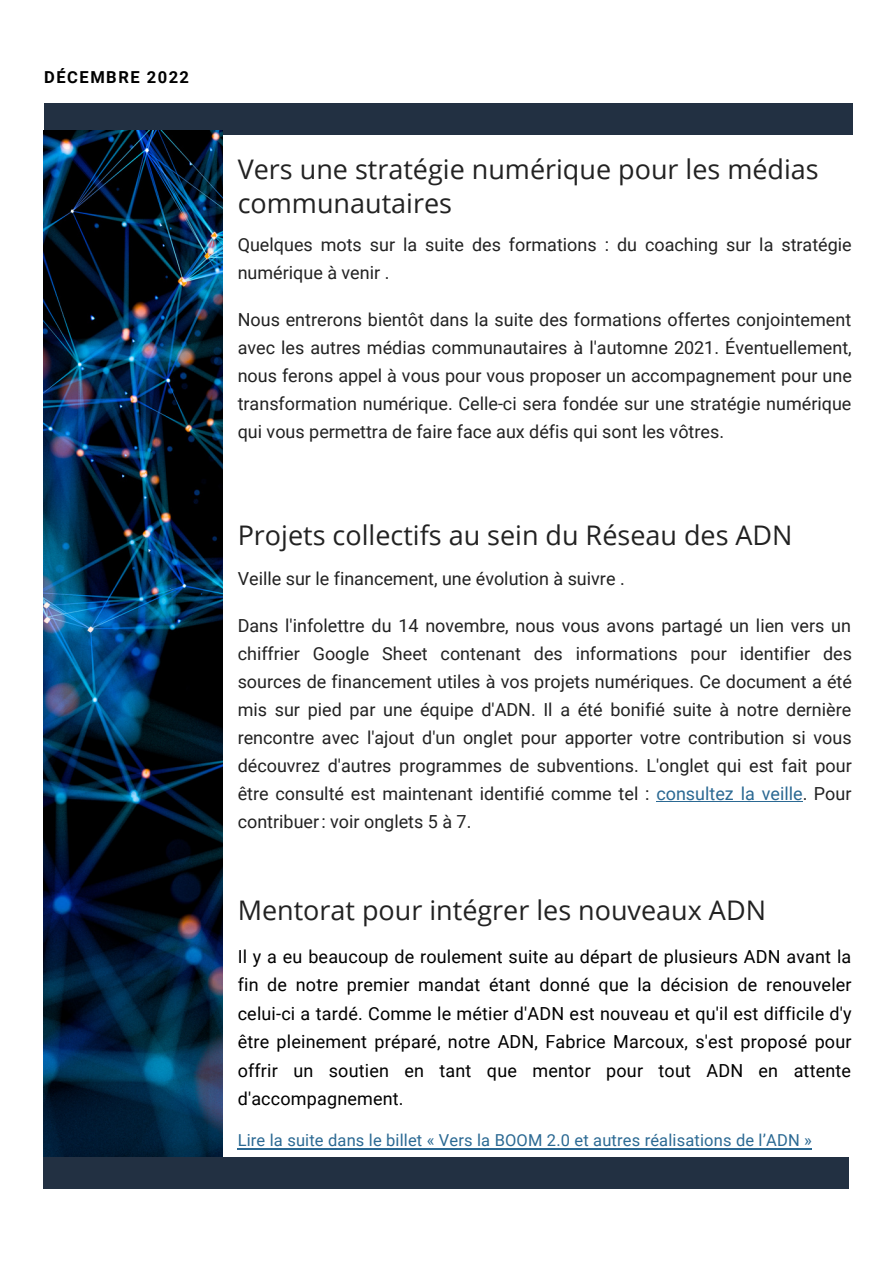
<style>
.page{position:relative;width:893px;height:1264px;background:#fff}
.page>*{position:absolute;margin:0;border:0;box-sizing:border-box;transform-origin:0 0}
.t1{font:27px/33.8px "Open Sans";color:#222}
.t2{font:18px/28px "Roboto";color:#222;text-align:justify}
.t3{font:18px/28.5px "Roboto";letter-spacing:.01em;color:#000;text-align:justify}
.t4{font:16.5px "Roboto";letter-spacing:.01em;color:#2b6993}
.t5{font:700 16.5px "Roboto";letter-spacing:.09em;color:#000}
.s1{color:#2b6993}
</style>
<div class="page">
<div style="left:44px;top:103px;width:808px;height:32px;background:#223042"></div>
<img style="left:44px;top:131px;width:178px;height:1026px">
<div style="left:43px;top:1157px;width:805px;height:31px;background:#223042"></div>
<hr style="left:656px;top:800px;width:146px;height:1px;background:#2b6993">
<hr style="left:247px;top:1147px;width:565px;height:2px;background:#2b6993">
<p class="t5" style="left:44px;top:68px;width:146px">DÉCEMBRE 2022</p>
<h1 class="t1" style="left:238px;top:152px;width:582px">Vers une stratégie numérique pour les médias communautaires</h1>
<p class="t2" style="left:238px;top:231px;width:615px">Quelques mots sur la suite des formations : du coaching sur la stratégie numérique à venir .</p>
<p class="t2" style="left:238px;top:305px;width:615px">Nous entrerons bientôt dans la suite des formations offertes conjointement avec les autres médias communautaires à l'automne 2021. Éventuellement, nous ferons appel à vous pour vous proposer un accompagnement pour une transformation numérique. Celle-ci sera fondée sur une stratégie numérique qui vous permettra de faire face aux défis qui sont les vôtres.</p>
<h1 class="t1" style="left:238px;top:517px;width:556px">Projets collectifs au sein du Réseau des ADN</h1>
<p class="t2" style="left:238px;top:564px;width:388px">Veille sur le financement, une évolution à suivre .</p>
<p class="t2" style="left:238px;top:611px;width:615px">Dans l'infolettre du 14 novembre, nous vous avons partagé un lien vers un chiffrier Google Sheet contenant des informations pour identifier des sources de financement utiles à vos projets numériques. Ce document a été mis sur pied par une équipe d'ADN. Il a été bonifié suite à notre dernière rencontre avec l'ajout d'un onglet pour apporter votre contribution si vous découvrez d'autres programmes de subventions. L'onglet qui est fait pour être consulté est maintenant identifié comme tel : <span class="s1">consultez la veille</span>. Pour contribuer: voir onglets 5 à 7.</p>
<h1 class="t1" style="left:238px;top:892px;width:530px">Mentorat pour intégrer les nouveaux ADN</h1>
<p class="t3" style="left:238px;top:942px;width:615px">Il y a eu beaucoup de roulement suite au départ de plusieurs ADN avant la fin de notre premier mandat étant donné que la décision de renouveler celui-ci a tardé. Comme le métier d'ADN est nouveau et qu'il est difficile d'y être pleinement préparé, notre ADN, Fabrice Marcoux, s'est proposé pour offrir un soutien en tant que mentor pour tout ADN en attente d'accompagnement.</p>
<p class="t4" style="left:238px;top:1131px;width:575px">Lire la suite dans le billet « Vers la BOOM 2.0 et autres réalisations de l’ADN »</p>
</div>
